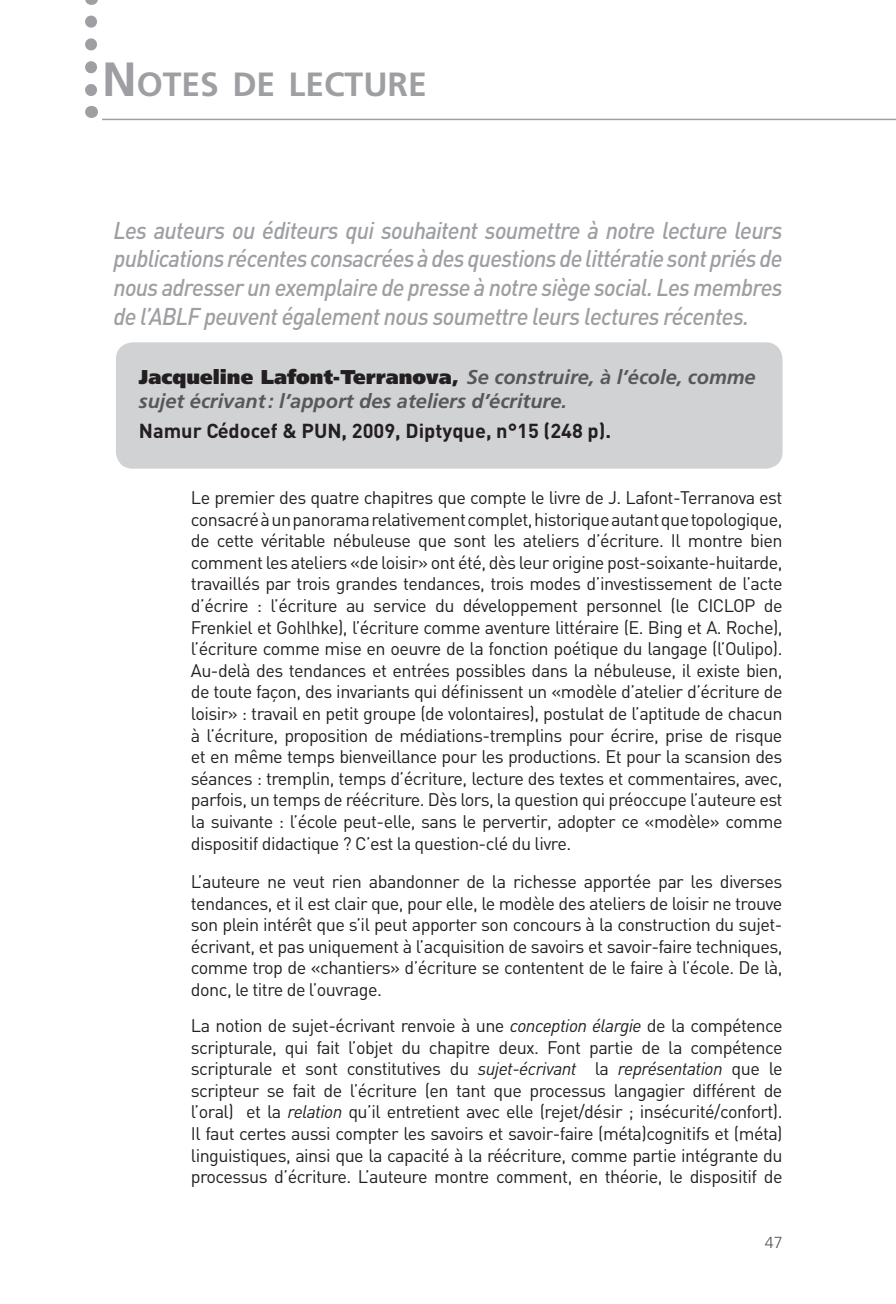
<style>
.page{position:relative;width:896px;height:1304px;background:#fff}
.page>*{position:absolute;margin:0;border:0;box-sizing:border-box;transform-origin:0 0}
.t1{font:700 33.6px "Frutiger LT Std";color:#9d9fa2}
.Chapeau_notes_de_lec{font:italic 500 24px/28.8px "DIN";letter-spacing:-.03em;color:#9d9fa2;text-align:justify;scale:.95 1}
.Titre_livres_notes_l{font:italic 700 20px/24px "Frutiger LT Std";color:#57585a}
.Texte_bold_sans_retr{font:700 20px "DIN";color:#231f20}
.Texte{font:18px/21.6px "DIN";letter-spacing:-.03em;color:#231f20;text-align:justify}
.t2{font:300 16px "Frutiger LT Std";color:#57585a}
.s1{font-size:48px}
.s2{font-weight:900;font-style:normal;color:#231f20}
.s3{font-style:italic}
</style>
<div class="page">
<hr style="left:102px;top:119px;width:794px;height:1px;background:#9d9fa2">
<svg style="left:85px;top:22px;width:12px;height:96px"></svg>
<div style="left:116px;top:342px;width:666px;height:127px;background:#d1d2d4;border-radius:17px"></div>
<h1 class="t1" style="left:102px;top:65px;width:326px"><span class="s1">N</span>OTES DE LECTURE</h1>
<p class="Chapeau_notes_de_lec" style="left:113px;top:215px;width:706px">Les auteurs ou éditeurs qui souhaitent soumettre à notre lecture leurs publications récentes consacrées à des questions de littératie sont priés de nous adresser un exemplaire de presse à notre siège social. Les membres de l’ABLF peuvent également nous soumettre leurs lectures récentes.</p>
<p class="Titre_livres_notes_l" style="left:139px;top:365px;width:618px"><span class="s2">Jacqueline Lafont-Terranova,</span> Se construire, à l’école, comme sujet écrivant: l’apport des ateliers d’écriture.</p>
<p class="Texte_bold_sans_retr" style="left:139px;top:417px;width:474px">Namur Cédocef &amp; PUN, 2009, Diptyque, n°15 (248 p).</p>
<p class="Texte" style="left:191px;top:487px;width:593px">Le premier des quatre chapitres que compte le livre de J. Lafont-Terranova est consacré à un panorama relativement complet, historique autant que topologique, de cette véritable nébuleuse que sont les ateliers d’écriture. Il montre bien comment les ateliers «de loisir» ont été, dès leur origine post-soixante-huitarde, travaillés par trois grandes tendances, trois modes d’investissement de l’acte d’écrire : l’écriture au service du développement personnel (le CICLOP de Frenkiel et Gohlhke), l’écriture comme aventure littéraire (E. Bing et A. Roche), l’écriture comme mise en oeuvre de la fonction poétique du langage (l’Oulipo).<br>Au-delà des tendances et entrées possibles dans la nébuleuse, il existe bien, de toute façon, des invariants qui définissent un «modèle d’atelier d’écriture de loisir» : travail en petit groupe (de volontaires), postulat de l’aptitude de chacun à l’écriture, proposition de médiations-tremplins pour écrire, prise de risque et en même temps bienveillance pour les productions. Et pour la scansion des séances : tremplin, temps d’écriture, lecture des textes et commentaires, avec, parfois, un temps de réécriture. Dès lors, la question qui préoccupe l’auteure est la suivante : l’école peut-elle, sans le pervertir, adopter ce «modèle» comme dispositif didactique ? C’est la question-clé du livre.</p>
<p class="Texte" style="left:191px;top:871px;width:593px">L’auteure ne veut rien abandonner de la richesse apportée par les diverses tendances, et il est clair que, pour elle, le modèle des ateliers de loisir ne trouve son plein intérêt que s’il peut apporter son concours à la construction du sujet&shy;écrivant, et pas uniquement à l’acquisition de savoirs et savoir-faire techniques, comme trop de «chantiers» d’écriture se contentent de le faire à l’école. De là, donc, le titre de l’ouvrage.</p>
<p class="Texte" style="left:191px;top:1015px;width:593px">La notion de sujet-écrivant renvoie à une <span class="s3">conception élargie</span> de la compétence scripturale, qui fait l’objet du chapitre deux. Font partie de la compétence scripturale et sont constitutives du <span class="s3">sujet-écrivant</span> la <span class="s3">représentation</span> que le scripteur se fait de l’écriture (en tant que processus langagier différent de l’oral) et la <span class="s3">relation</span> qu’il entretient avec elle (rejet/désir ; insécurité/confort).<br>Il faut certes aussi compter les savoirs et savoir-faire (méta)cognitifs et (méta) linguistiques, ainsi que la capacité à la réécriture, comme partie intégrante du processus d’écriture. L’auteure montre comment, en théorie, le dispositif de</p>
<p class="t2" style="left:765px;top:1233px;width:19px">47</p>
</div>
